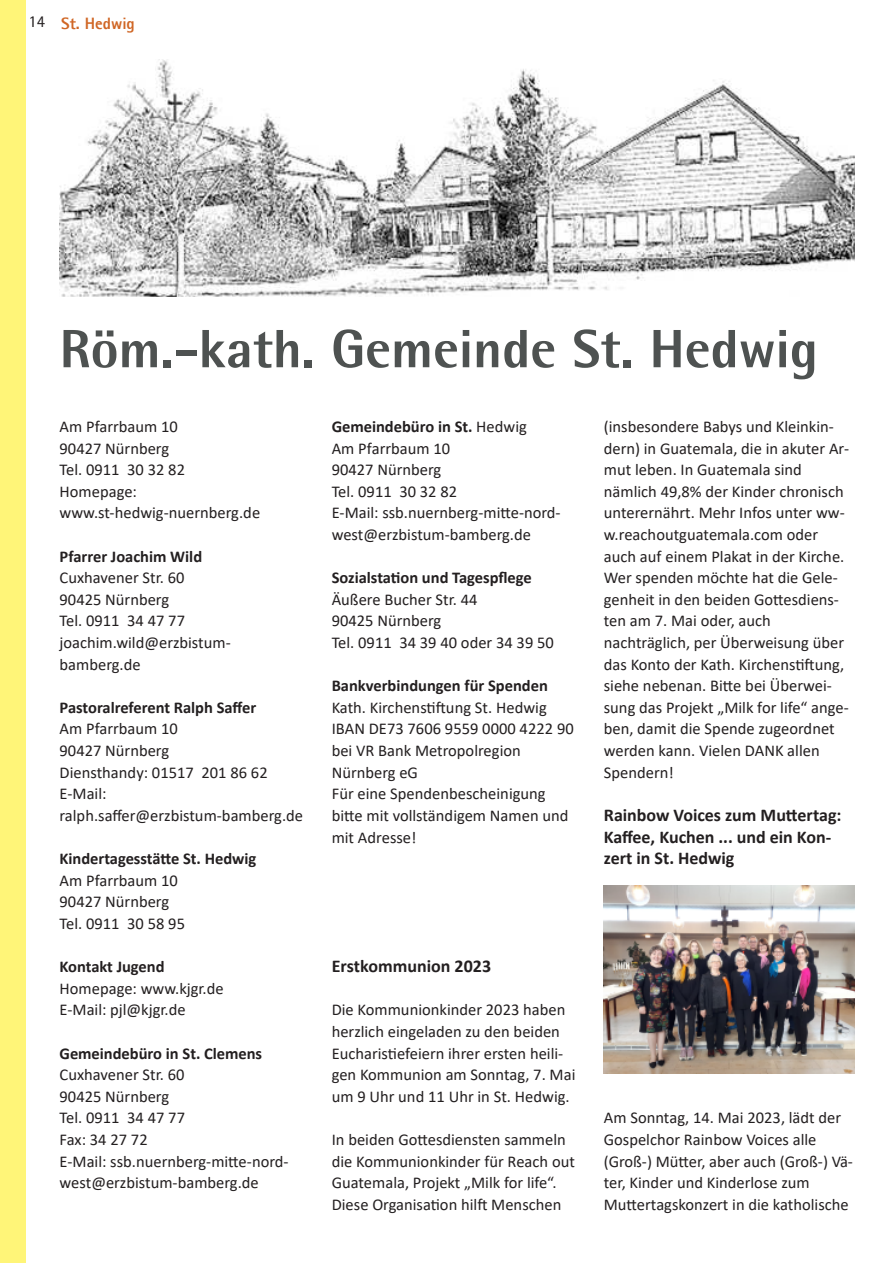
<style>
.page{position:relative;width:893px;height:1263px;background:#fff}
.page>*{position:absolute;margin:0;border:0;box-sizing:border-box;transform-origin:0 0}
.t1{font:800 54px "Agfa Rotis Semisans";color:#4e5251}
.t2{font:700 18px/21.6px "Calibri";letter-spacing:-.005em;color:#231f20}
.t3{font:16.5px/21.6px "Calibri";color:#231f20}
.t4{font:700 16.5px "Calibri";color:#231f20}
.t5{font:800 16.5px "Agfa Rotis Sans Serif";color:#d06625}
.t6{font:16.5px "Agfa Rotis Semisans";color:#231f20}
.s1{font-weight:700}
</style>
<div class="page">
<div style="left:0;top:0;width:26px;height:1263px;background:#fff578"></div>
<img style="left:60px;top:60px;width:795px;height:236px">
<img style="left:604px;top:885px;width:251px;height:188px">
<p class="t6" style="left:28px;top:12px;width:18px">14</p>
<p class="t5" style="left:61px;top:12px;width:75px">St. Hedwig</p>
<h1 class="t1" style="left:60px;top:315px;width:760px">Röm.-kath. Gemeinde St. Hedwig</h1>
<p class="t3" style="left:60px;top:417px;width:202px">Am Pfarrbaum 10<br>90427 Nürnberg<br>Tel. 0911 30 32 82<br>Homepage: www.st‐hedwig‐nuernberg.de</p>
<p class="t4" style="left:60px;top:549px;width:144px">Pfarrer Joachim Wild</p>
<p class="t3" style="left:60px;top:568px;width:173px">Cuxhavener Str. 60<br>90425 Nürnberg<br>Tel. 0911 34 47 77 joachim.wild@erzbistum‐ bamberg.de</p>
<p class="t4" style="left:60px;top:700px;width:198px">Pastoralreferent Ralph Saffer</p>
<p class="t3" style="left:60px;top:719px;width:245px">Am Pfarrbaum 10<br>90427 Nürnberg<br>Diensthandy: 01517 201 86 62<br>E‐Mail: ralph.saffer@erzbistum‐bamberg.de</p>
<p class="t4" style="left:60px;top:852px;width:198px">Kindertagesstätte St. Hedwig</p>
<p class="t3" style="left:60px;top:871px;width:127px">Am Pfarrbaum 10<br>90427 Nürnberg<br>Tel. 0911 30 58 95</p>
<p class="t4" style="left:60px;top:960px;width:106px">Kontakt Jugend</p>
<p class="t3" style="left:60px;top:979px;width:166px">Homepage: www.kjgr.de<br>E‐Mail: pjl@kjgr.de</p>
<p class="t4" style="left:60px;top:1046px;width:204px">Gemeindebüro in St. Clemens</p>
<p class="t3" style="left:60px;top:1065px;width:230px">Cuxhavener Str. 60<br>90425 Nürnberg<br>Tel. 0911 34 47 77<br>Fax: 34 27 72<br>E‐Mail: ssb.nuernberg‐mitte‐nord‐ west@erzbistum‐bamberg.de</p>
<p class="t3" style="left:332px;top:417px;width:230px"><span class="s1">Gemeindebüro in St.</span> Hedwig<br>Am Pfarrbaum 10<br>90427 Nürnberg<br>Tel. 0911 30 32 82<br>E‐Mail: ssb.nuernberg‐mitte‐nord‐ west@erzbistum‐bamberg.de</p>
<p class="t4" style="left:332px;top:571px;width:202px">Sozialstation und Tagespflege</p>
<p class="t3" style="left:332px;top:590px;width:224px">Äußere Bucher Str. 44<br>90425 Nürnberg<br>Tel. 0911 34 39 40 oder 34 39 50</p>
<p class="t4" style="left:332px;top:679px;width:218px">Bankverbindungen für Spenden</p>
<p class="t3" style="left:332px;top:698px;width:244px">Kath. Kirchenstiftung St. Hedwig<br>IBAN DE73 7606 9559 0000 4222 90 bei VR Bank Metropolregion<br>Nürnberg eG<br>Für eine Spendenbescheinigung bitte mit vollständigem Namen und mit Adresse!</p>
<p class="t2" style="left:332px;top:957px;width:161px">Erstkommunion 2023</p>
<p class="t3" style="left:332px;top:1000px;width:245px">Die Kommunionkinder 2023 haben herzlich eingeladen zu den beiden Eucharistiefeiern ihrer ersten heili‐ gen Kommunion am Sonntag, 7. Mai um 9 Uhr und 11 Uhr in St. Hedwig.</p>
<p class="t3" style="left:332px;top:1130px;width:245px">In beiden Gottesdiensten sammeln die Kommunionkinder für Reach out Guatemala, Projekt „Milk for life“.<br>Diese Organisation hilft Menschen</p>
<p class="t3" style="left:604px;top:417px;width:247px">(insbesondere Babys und Kleinkin‐ dern) in Guatemala, die in akuter Ar‐ mut leben. In Guatemala sind nämlich 49,8% der Kinder chronisch unterernährt. Mehr Infos unter ww‐ w.reachoutguatemala.com oder auch auf einem Plakat in der Kirche.<br>Wer spenden möchte hat die Gele‐ genheit in den beiden Gottesdiens‐ ten am 7. Mai oder, auch nachträglich, per Überweisung über das Konto der Kath. Kirchenstiftung, siehe nebenan. Bitte bei Überwei‐ sung das Projekt „Milk for life“ ange‐ ben, damit die Spende zugeordnet werden kann. Vielen DANK allen<br>Spendern!</p>
<p class="t2" style="left:604px;top:806px;width:239px">Rainbow Voices zum Muttertag:<br>Kaffee, Kuchen ... und ein Kon‐ zert in St. Hedwig</p>
<p class="t3" style="left:604px;top:1108px;width:251px">Am Sonntag, 14. Mai 2023, lädt der Gospelchor Rainbow Voices alle (Groß‐) Mütter, aber auch (Groß‐) Vä‐ ter, Kinder und Kinderlose zum Muttertagskonzert in die katholische</p>
</div>
